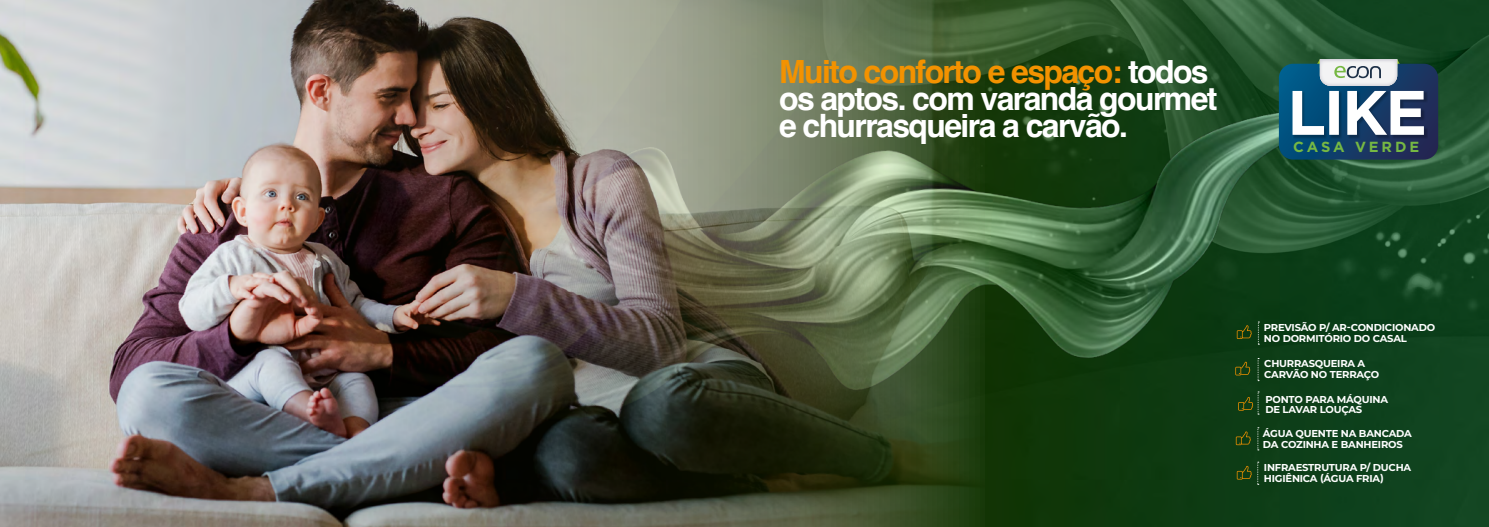
<style>
.page{position:relative;width:1489px;height:527px;background:#fff}
.page>*{position:absolute;margin:0;border:0;box-sizing:border-box;transform-origin:0 0}
.t1{font:700 31.94px/27.1px "Helvetica";letter-spacing:-.05em;color:#fff}
.t2{font:700 14.62px "Gotham";letter-spacing:.2em;color:#76b843}
.t3{font:700 10px/10.7px "Montserrat";letter-spacing:-.02em;color:#fff}
.s1{color:#f39200}
</style>
<div class="page">
<img style="left:1426px;top:0;width:62px;height:526px">
<img style="left:984px;top:0;width:442px;height:526px">
<img style="left:0;top:0;width:984px;height:526px">
<svg style="left:1278px;top:59px;width:159px;height:100px"></svg>
<svg style="left:1236px;top:325px;width:15px;height:13px"></svg>
<svg style="left:1257px;top:321px;width:2px;height:23px"></svg>
<svg style="left:1235px;top:361px;width:15px;height:14px"></svg>
<svg style="left:1257px;top:357px;width:1px;height:24px"></svg>
<svg style="left:1235px;top:431px;width:15px;height:13px"></svg>
<svg style="left:1257px;top:427px;width:1px;height:23px"></svg>
<svg style="left:1236px;top:465px;width:15px;height:14px"></svg>
<svg style="left:1257px;top:461px;width:1px;height:23px"></svg>
<svg style="left:1238px;top:391px;width:20px;height:23px"></svg>
<h1 class="t1" style="left:779px;top:62px;width:440px"><span class="s1">Muito conforto e espaço:</span> todos os aptos. com varanda gourmet e churrasqueira a carvão.</h1>
<h2 class="t2" style="left:1292px;top:138px;width:127px">CASA VERDE</h2>
<p class="t3" style="left:1263px;top:321px;width:173px">PREVISÃO P/ AR-CONDICIONADO<br>NO DORMITÓRIO DO CASAL</p>
<p class="t3" style="left:1264px;top:357px;width:117px">CHURRASQUEIRA A<br>CARVÃO NO TERRAÇO</p>
<p class="t3" style="left:1265px;top:393px;width:124px">PONTO PARA MÁQUINA<br>DE LAVAR LOUÇAS</p>
<p class="t3" style="left:1262px;top:427px;width:150px">ÁGUA QUENTE NA BANCADA<br>DA COZINHA E BANHEIROS</p>
<p class="t3" style="left:1263px;top:461px;width:149px">INFRAESTRUTURA P/ DUCHA<br>HIGIÊNICA (ÁGUA FRIA)</p>
</div>
